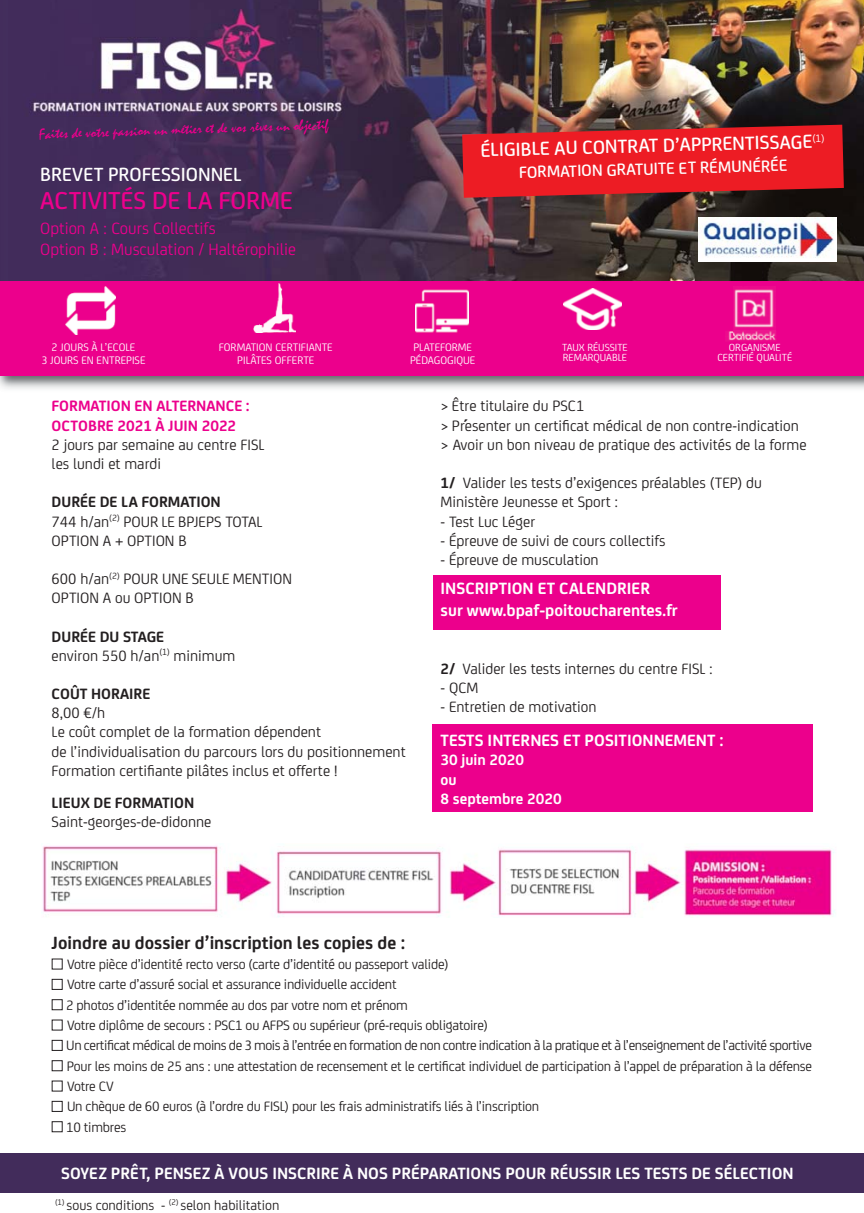
<style>
.page{position:relative;width:864px;height:1213px;background:#fff}
.page>*{position:absolute;margin:0;border:0;box-sizing:border-box;transform-origin:0 0}
.t1{font:500 26.07px "Nexity";color:#ec008c}
.t2{font:500 20.3px "Nexity";color:#fff}
.t3{font:700 18.9px "Nexity";color:#231f20}
.t4{font:700 17.5px/21.9px "Nexity";color:#fff}
.t5{font:17.5px/21px "Nexity";color:#ec008c}
.t6{font:500 17.5px "Nexity";color:#fff}
.t7{font:15.92px/19.2px "Nexity";color:#231f20}
.t8{font:700 15.92px/19.2px "Nexity";color:#ec008c}
.t9{font:700 15.92px "Nexity";color:#231f20}
.t10{font:700 15.92px/19.2px "Nexity";color:#fff}
.t11{font:15.4px "Mistral";color:#ec008c}
.t12{font:14.53px "Nexity";letter-spacing:-.015em;color:#231f20}
.t13{font:11.55px/12.6px "Nexity";color:#fff;text-align:center}
.t14{font:11.03px/10.7px "Nexity";color:#fff}
.s1{font-weight:700}
.s2{font-family:"PT Sans Caption";font-weight:700}
.s3{color:#fff}
</style>
<div class="page">
<div style="left:432px;top:575px;width:288px;height:54px;background:#ec008c"></div>
<div style="left:432px;top:725px;width:380px;height:87px;background:#ec008c"></div>
<div style="left:0;top:279px;width:864px;height:97px;background:#ec008c"></div>
<img style="left:65px;top:287px;width:51px;height:48px">
<img style="left:253px;top:283px;width:43px;height:49px">
<img style="left:415px;top:289px;width:53px;height:44px">
<img style="left:563px;top:288px;width:58px;height:42px">
<img style="left:734px;top:286px;width:41px;height:45px">
<img style="left:725px;top:331px;width:51px;height:10px">
<img style="left:605px;top:0;width:259px;height:280px">
<img style="left:0;top:0;width:605px;height:280px">
<div style="left:0;top:1154px;width:863px;height:39px;background:#422c5b"></div>
<img style="left:42px;top:845px;width:793px;height:72px">
<svg style="left:462px;top:125px;width:381px;height:73px;background:#d51e25"></svg>
<img style="left:698px;top:218px;width:138px;height:44px">
<p class="t11" style="left:39px;top:128px;width:291px;rotate:-2deg">Faites de votre passion un métier et de vos rêves un objectif</p>
<p class="t2" style="left:40px;top:162px;width:203px">BREVET PROFESSIONNEL</p>
<h1 class="t1" style="left:40px;top:185px;width:254px">ACTIVITÉS DE LA FORME</h1>
<p class="t5" style="left:40px;top:219px;width:257px">Option A : Cours Collectifs<br>Option B : Musculation / Haltérophilie</p>
<p class="t2" style="left:480px;top:136px;width:346px;rotate:-1deg">ÉLIGIBLE AU CONTRAT D’APPRENTISSAGE<sup>(1)</sup></p>
<p class="t6" style="left:519px;top:160px;width:270px;rotate:-1deg">FORMATION GRATUITE ET RÉMUNÉRÉE</p>
<p class="t13" style="left:41px;top:342px;width:106px">2 JOURS À L’ECOLE<br>3 JOURS EN ENTREPISE</p>
<p class="t13" style="left:219px;top:342px;width:115px">FORMATION CERTIFIANTE<br>PILÂTES OFFERTE</p>
<p class="t13" style="left:410px;top:342px;width:67px;text-align:left">PLATEFORME<br>PÉDAGOGIQUE</p>
<p class="t14" style="left:562px;top:343px;width:67px">TAUX RÉUSSITE<br>REMARQUABLE</p>
<p class="t14" style="left:717px;top:343px;width:76px;text-align:center">ORGANISME<br>CERTIFIÉ QUALITÉ</p>
<p class="t8" style="left:52px;top:396px;width:200px">FORMATION EN ALTERNANCE :<br>OCTOBRE 2021 À JUIN 2022</p>
<p class="t7" style="left:52px;top:436px;width:214px">2 jours par semaine au centre FISL les lundi et mardi</p>
<p class="t7" style="left:52px;top:494px;width:212px"><span class="s1">DURÉE DE LA FORMATION<br></span>744 h/an<sup>(2)</sup> POUR LE BPJEPS TOTAL<br>OPTION A + OPTION B</p>
<p class="t7" style="left:52px;top:570px;width:242px">600 h/an<sup>(2)</sup> POUR UNE SEULE MENTION<br>OPTION A ou OPTION B</p>
<p class="t7" style="left:52px;top:628px;width:185px"><span class="s1">DURÉE DU STAGE<br></span>environ 550 h/an<sup>(1)</sup> minimum</p>
<p class="t9" style="left:52px;top:684px;width:100px">COÛT HORAIRE</p>
<p class="t7" style="left:52px;top:705px;width:355px">8,00 €/h<br>Le coût complet de la formation dépendent<br>de l’individualisation du parcours lors du positionnement Formation certifiante pilâtes inclus et offerte !</p>
<p class="t9" style="left:52px;top:793px;width:144px">LIEUX DE FORMATION</p>
<p class="t7" style="left:52px;top:814px;width:161px">Saint-georges-de-didonne</p>
<p class="t7" style="left:440px;top:398px;width:367px">&gt; Être titulaire du PSC1<br>&gt; Pre<span class="s2">́</span> senter un certificat médical de non contre-indication &gt; Avoir un bon niveau de pratique des activités de la forme</p>
<p class="t7" style="left:440px;top:475px;width:323px"><span class="s1">1/</span> Valider les tests d’exigences préalables (TEP) du<br>Ministère Jeunesse et Sport :</p>
<p class="t7" style="left:440px;top:513px;width:96px">- Test Luc Léger</p>
<p class="t7" style="left:440px;top:532px;width:226px">- Épreuve de suivi de cours collectifs</p>
<p class="t7" style="left:440px;top:551px;width:160px">- Épreuve de musculation</p>
<p class="t4" style="left:440px;top:577px;width:239px">INSCRIPTION ET CALENDRIER<br>sur www.bpaf-poitoucharentes.fr</p>
<p class="t7" style="left:440px;top:660px;width:274px"><span class="s1">2/</span> Valider les tests internes du centre FISL :</p>
<p class="t7" style="left:440px;top:679px;width:39px">- QCM</p>
<p class="t7" style="left:440px;top:699px;width:157px">- Entretien de motivation</p>
<p class="t4" style="left:440px;top:729px;width:284px">TESTS INTERNES ET POSITIONNEMENT :</p>
<p class="t10" style="left:440px;top:750px;width:122px">30 juin 2020<br>ou<br>8 septembre 2020</p>
<p class="t3" style="left:52px;top:931px;width:355px">Joindre au dossier d’inscription les copies de :</p>
<p class="t12" style="left:52px;top:959px;width:398px"><span class="s3">■</span> Votre pièce d’identité recto verso (carte d’identité ou passeport valide)</p>
<p class="t12" style="left:52px;top:980px;width:346px"><span class="s3">■</span> Votre carte d’assuré social et assurance individuelle accident</p>
<p class="t12" style="left:52px;top:1000px;width:358px"><span class="s3">■</span> 2 photos d’identitée nommée au dos par votre nom et prénom</p>
<p class="t12" style="left:52px;top:1020px;width:437px"><span class="s3">■</span> Votre diplôme de secours : PSC1 ou AFPS ou supérieur (pré-requis obligatoire)</p>
<p class="t12" style="left:52px;top:1041px;width:762px"><span class="s3">■</span> Un certificat médical de moins de 3 mois à l’entrée en formation de non contre indication à la pratique et à l’enseignement de l’activité sportive</p>
<p class="t12" style="left:52px;top:1061px;width:762px"><span class="s3">■</span> Pour les moins de 25 ans : une attestation de recensement et le certificat individuel de participation à l’appel de préparation à la défense</p>
<p class="t12" style="left:52px;top:1081px;width:64px"><span class="s3">■</span> Votre CV</p>
<p class="t12" style="left:52px;top:1102px;width:489px"><span class="s3">■</span> Un chèque de 60 euros (à l’ordre du FISL) pour les frais administratifs liés à l’inscription</p>
<p class="t12" style="left:52px;top:1122px;width:76px"><span class="s3">■</span> 10 timbres</p>
<p class="t4" style="left:61px;top:1162px;width:734px">SOYEZ PRÊT, PENSEZ À VOUS INSCRIRE À NOS PRÉPARATIONS POUR RÉUSSIR LES TESTS DE SÉLECTION</p>
<p class="t12" style="left:55px;top:1200px;width:226px"><sup>(1)</sup> sous conditions - <sup>(2)</sup> selon habilitation</p>
</div>
